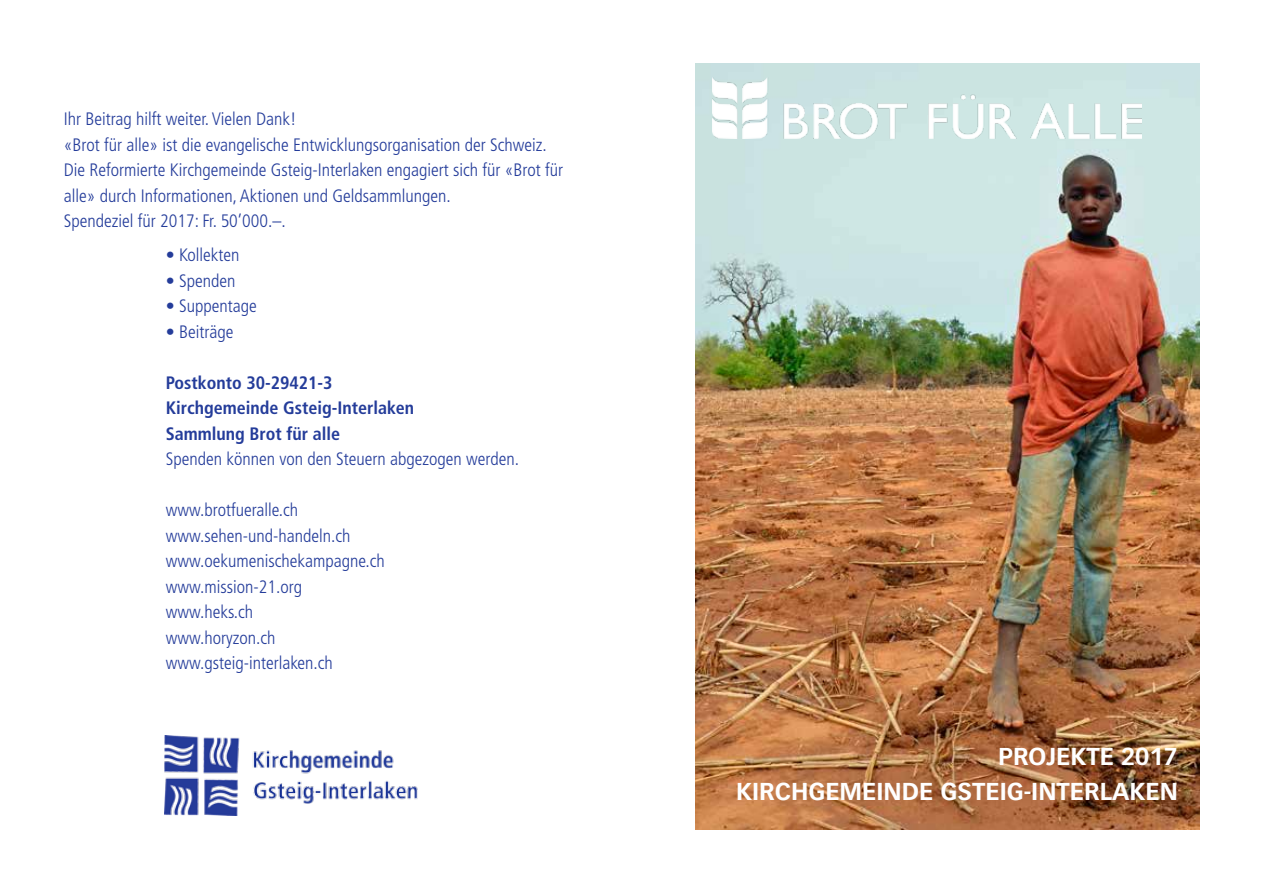
<style>
.page{position:relative;width:1263px;height:893px;background:#fff}
.page>*{position:absolute;margin:0;border:0;box-sizing:border-box;transform-origin:0 0}
.t1{font:700 24px/34.5px "Vectora LH";color:#fff;text-align:right}
.t2{font:300 condensed 18px/25.5px "Frutiger";color:#243c9a}
.t3{font:700 condensed 18px/25.5px "Frutiger";color:#243c9a}
</style>
<div class="page">
<img style="left:695px;top:64px;width:504px;height:765px">
<img style="left:165px;top:736px;width:253px;height:79px">
<img style="left:712px;top:78px;width:430px;height:61px">
<p class="t2" style="left:64px;top:106px;width:501px">Ihr Beitrag hilft weiter. Vielen Dank!<br>«Brot für alle» ist die evangelische Entwicklungsorganisation der Schweiz.<br>Die Reformierte Kirchgemeinde Gsteig-Interlaken engagiert sich für «Brot für alle» durch Informationen, Aktionen und Geldsammlungen.<br>Spendeziel für 2017: Fr. 50’000.–.</p>
<p class="t2" style="left:166px;top:242px;width:75px">• Kollekten</p>
<p class="t2" style="left:166px;top:268px;width:71px">• Spenden</p>
<p class="t2" style="left:166px;top:293px;width:92px">• Suppentage</p>
<p class="t2" style="left:166px;top:319px;width:69px">• Beiträge</p>
<p class="t3" style="left:166px;top:370px;width:250px">Postkonto 30-29421-3<br>Kirchgemeinde Gsteig-Interlaken<br>Sammlung Brot für alle</p>
<p class="t2" style="left:166px;top:446px;width:355px">Spenden können von den Steuern abgezogen werden.</p>
<p class="t2" style="left:166px;top:497px;width:220px">www.brotfueralle.ch www.sehen-und-handeln.ch www.oekumenischekampagne.ch www.mission-21.org www.heks.ch<br>www.horyzon.ch www.gsteig-interlaken.ch</p>
<h1 class="t1" style="left:736px;top:740px;width:443px">PROJEKTE 2017<br>KIRCHGEMEINDE GSTEIG-INTERLAKEN</h1>
</div>
